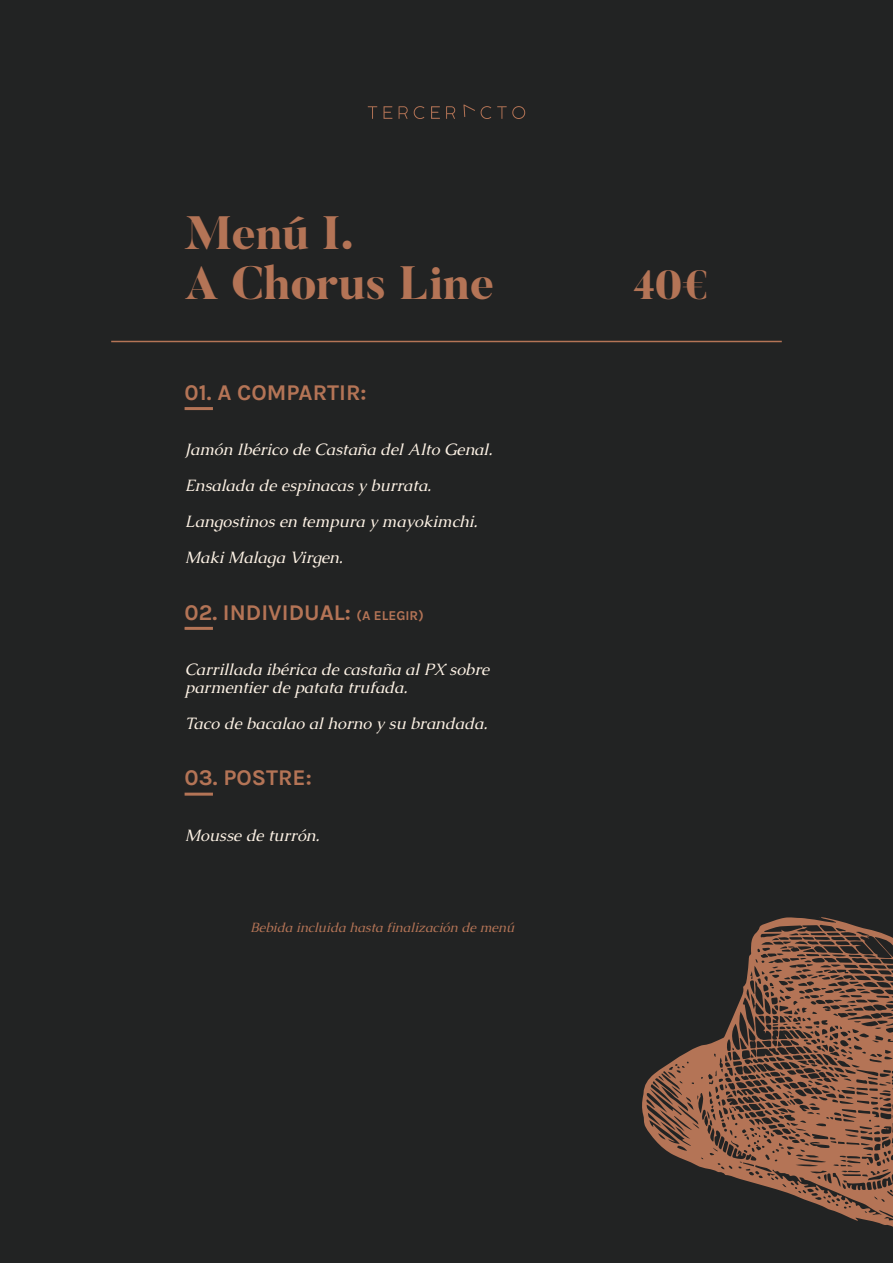
<style>
.page{position:relative;width:893px;height:1263px;background:#222323}
.page>*{position:absolute;margin:0;border:0;box-sizing:border-box;transform-origin:0 0}
.t1{font:800 46.5px/49.5px "Butler";color:#b47456}
.t2{font:800 40.5px "Butler";color:#b47456}
.t3{font:700 22.5px "Karla";color:#b47456}
.t4{font:italic 16.5px/36px "Caudex";color:#fcf1e4}
.t5{font:italic 13.5px "Caudex";color:#b47456}
.s1{font-size:13.5px}
</style>
<div class="page">
<hr style="left:185px;top:407px;width:28px;height:3px;background:#b47456">
<hr style="left:185px;top:627px;width:28px;height:3px;background:#b47456">
<hr style="left:185px;top:793px;width:28px;height:3px;background:#b47456">
<svg style="left:368px;top:106px;width:9px;height:13px"></svg>
<svg style="left:384px;top:106px;width:8px;height:13px"></svg>
<svg style="left:399px;top:106px;width:9px;height:13px"></svg>
<svg style="left:414px;top:106px;width:10px;height:13px"></svg>
<svg style="left:431px;top:106px;width:9px;height:13px"></svg>
<svg style="left:446px;top:106px;width:9px;height:13px"></svg>
<svg style="left:481px;top:106px;width:10px;height:13px"></svg>
<svg style="left:497px;top:106px;width:28px;height:13px"></svg>
<svg style="left:463px;top:104px;width:12px;height:13px"></svg>
<svg style="left:642px;top:917px;width:251px;height:310px"></svg>
<hr style="left:111px;top:341px;width:671px;height:1px;background:#b47456">
<h1 class="t1" style="left:185px;top:209px;width:311px">Menú I.<br>A Chorus Line</h1>
<h3 class="t3" style="left:185px;top:379px;width:183px">01. A COMPARTIR:</h3>
<p class="t4" style="left:185px;top:431px;width:309px">Jamón Ibérico de Castaña del Alto Genal.<br>Ensalada de espinacas y burrata.<br>Langostinos en tempura y mayokimchi.<br>Maki Malaga Virgen.</p>
<h3 class="t3" style="left:185px;top:599px;width:241px">02. INDIVIDUAL: <span class="s1">(A ELEGIR)</span></h3>
<p class="t4" style="left:185px;top:660px;width:306px;line-height:18px">Carrillada ibérica de castaña al PX sobre parmentier de patata trufada.</p>
<p class="t4" style="left:185px;top:705px;width:304px">Taco de bacalao al horno y su brandada.</p>
<h3 class="t3" style="left:185px;top:765px;width:129px">03. POSTRE:</h3>
<p class="t4" style="left:185px;top:817px;width:136px">Mousse de turrón.</p>
<p class="t5" style="left:251px;top:918px;width:265px">Bebida incluida hasta finalización de menú</p>
<h2 class="t2" style="left:633px;top:259px;width:77px">40€</h2>
</div>
